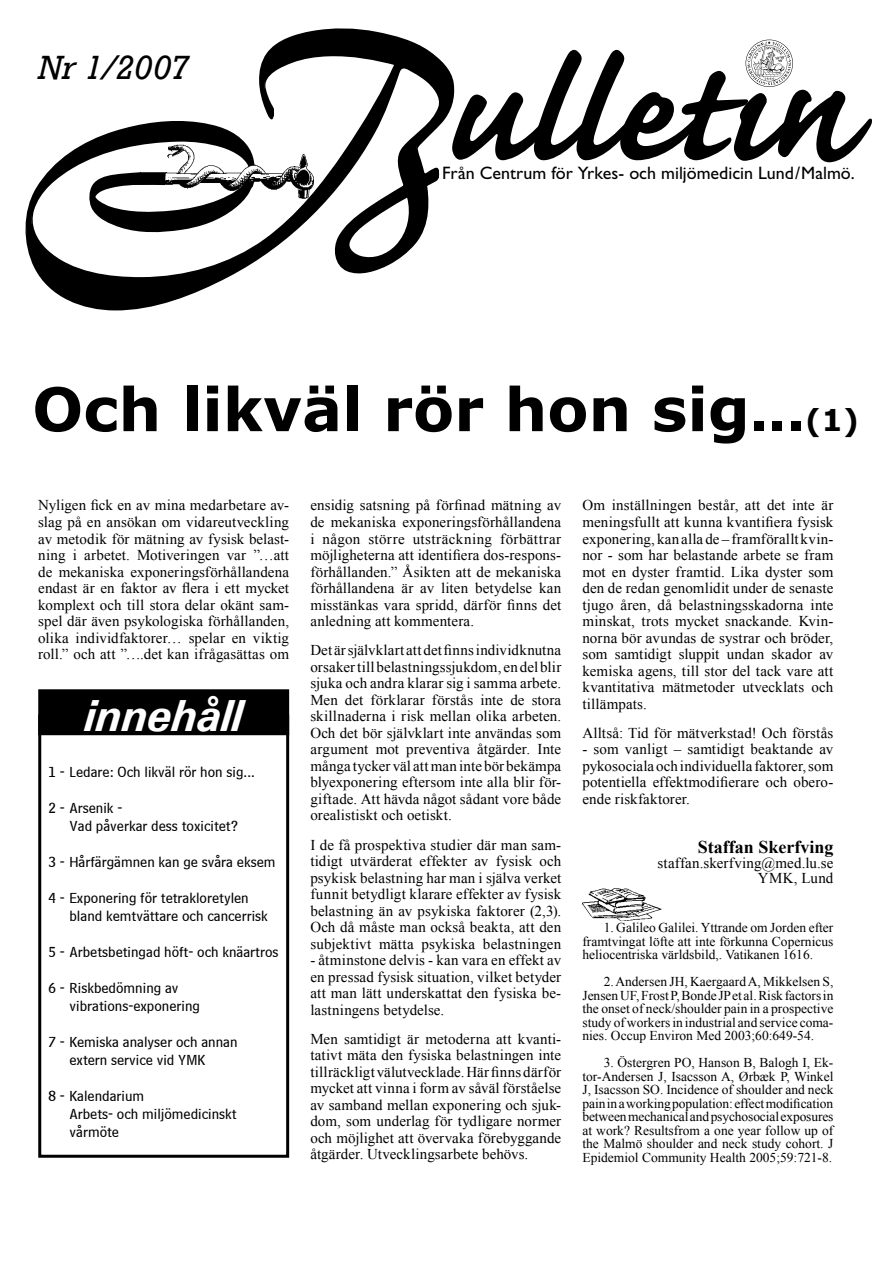
<style>
.page{position:relative;width:893px;height:1263px;background:#fff}
.page>*{position:absolute;margin:0;border:0;box-sizing:border-box;transform-origin:0 0}
.t1{font:700 184.5px "Caflisch Script";letter-spacing:-.005em;color:#000}
.t2{font:700 60px "Verdana";color:#000}
.t3{font:italic 700 45px "Univers";color:#fff}
.t4{font:italic 34.5px "Rockwell";letter-spacing:-.005em;color:#000}
.t5{font:18px "Gill Sans";color:#000}
.t6{font:700 18px "Times New Roman";color:#000}
.t7{font:15px/16.5px "Times New Roman";letter-spacing:.01em;color:#000;text-align:justify}
.t8{font:15px/18px "Bell Centennial BT Sub Caption";color:#000}
.t9{font:13.5px/13.5px "Times New Roman";color:#000;text-align:justify}
.s1{font-size:51px}
.s2{font-size:30px}
</style>
<div class="page">
<svg style="left:26px;top:28px;width:428px;height:282px"></svg>
<svg style="left:344px;top:189px;width:68px;height:83px"></svg>
<svg style="left:746px;top:40px;width:47px;height:47px"></svg>
<img style="left:165px;top:145px;width:149px;height:53px">
<svg style="left:93px;top:176px;width:161px;height:46px"></svg>
<div style="left:40px;top:691px;width:248px;height:43px;background:#000"></div>
<div style="left:38px;top:689px;width:251px;height:46px;border:3px solid #000"></div>
<div style="left:38px;top:714px;width:251px;height:444px;border:3px solid #000"></div>
<img style="left:582px;top:888px;width:79px;height:33px">
<h3 class="t4" style="left:38px;top:47px;width:152px">Nr 1/2007</h3>
<h1 class="t1" style="left:443px;top:20px;width:407px">ulletin</h1>
<p class="t5" style="left:442px;top:162px;width:414px">Från Centrum för Yrkes- och miljömedicin Lund/Malmö.</p>
<h2 class="t2" style="left:32px;top:371px;width:828px">Och likväl rör hon sig<span class="s1">...</span><span class="s2">(1)</span></h2>
<p class="t7" style="left:38px;top:497px;width:252px">Nyligen fick en av mina medarbetare av&shy;slag på en ansökan om vidareutveckling av metodik för mätning av fysisk belast&shy;ning i arbetet. Motiveringen var ”…att de mekaniska exponeringsförhållandena endast är en faktor av flera i ett mycket komplext och till stora delar okänt sam&shy;spel där även psykologiska förhållanden, olika individfaktorer… spelar en viktig roll.” och att ”….det kan ifrågasättas om</p>
<p class="t7" style="left:310px;top:497px;width:252px">ensidig satsning på förfinad mätning av de mekaniska exponeringsförhållandena i någon större utsträckning förbättrar möjligheterna att identifiera dos-respons&shy;förhållanden.” Åsikten att de mekaniska förhållandena är av liten betydelse kan misstänkas vara spridd, därför finns det anledning att kommentera.</p>
<p class="t7" style="left:310px;top:642px;width:252px">Det är självklart att det finns individknutna orsaker till belastningssjukdom, en del blir sjuka och andra klarar sig i samma arbete.<br>Men det förklarar förstås inte de stora skillnaderna i risk mellan olika arbeten.<br>Och det bör självklart inte användas som argument mot preventiva åtgärder. Inte många tycker väl att man inte bör bekämpa blyexponering eftersom inte alla blir för&shy;giftade. Att hävda något sådant vore både orealistiskt och oetiskt.</p>
<p class="t7" style="left:310px;top:836px;width:252px">I de få prospektiva studier där man sam&shy;tidigt utvärderat effekter av fysisk och psykisk belastning har man i själva verket funnit betydligt klarare effekter av fysisk belastning än av psykiska faktorer (2,3).<br>Och då måste man också beakta, att den subjektivt mätta psykiska belastningen</p>
<p class="t7" style="left:310px;top:951px;width:252px">- åtminstone delvis - kan vara en effekt av en pressad fysisk situation, vilket betyder att man lätt underskattat den fysiska be&shy;lastningens betydelse.</p>
<p class="t7" style="left:310px;top:1030px;width:252px">Men samtidigt är metoderna att kvanti&shy;tativt mäta den fysiska belastningen inte tillräckligt välutvecklade. Här finns därför mycket att vinna i form av såväl förståelse av samband mellan exponering och sjuk&shy;dom, som underlag för tydligare normer och möjlighet att övervaka förebyggande åtgärder. Utvecklingsarbete behövs.</p>
<h3 class="t3" style="left:85px;top:687px;width:159px">innehåll</h3>
<p class="t8" style="left:48px;top:762px;width:208px">1 - Ledare: Och likväl rör hon sig...</p>
<p class="t8" style="left:69px;top:798px;width:170px;text-indent:-21px">2 - Arsenik -<br>Vad påverkar dess toxicitet?</p>
<p class="t8" style="left:48px;top:852px;width:228px">3 - Hårfärgämnen kan ge svåra eksem</p>
<p class="t8" style="left:69px;top:888px;width:200px;text-indent:-21px">4 - Exponering för tetrakloretylen bland kemtvättare och cancerrisk</p>
<p class="t8" style="left:48px;top:942px;width:232px">5 - Arbetsbetingad höft- och knäartros</p>
<p class="t8" style="left:69px;top:978px;width:132px;text-indent:-21px">6 - Riskbedömning av vibrations-exponering</p>
<p class="t8" style="left:69px;top:1032px;width:170px;text-indent:-21px">7 - Kemiska analyser och annan extern service vid YMK</p>
<p class="t8" style="left:69px;top:1086px;width:169px;text-indent:-21px">8 - Kalendarium<br>Arbets- och miljömedicinskt vårmöte</p>
<p class="t7" style="left:582px;top:497px;width:253px">Om inställningen består, att det inte är meningsfullt att kunna kvantifiera fysisk exponering, kan alla de – framförallt kvin&shy;nor - som har belastande arbete se fram mot en dyster framtid. Lika dyster som den de redan genomlidit under de senaste tjugo åren, då belastningsskadorna inte minskat, trots mycket snackande. Kvin&shy;norna bör avundas de systrar och bröder, som samtidigt sluppit undan skador av kemiska agens, till stor del tack vare att kvantitativa mätmetoder utvecklats och tillämpats.</p>
<p class="t7" style="left:582px;top:724px;width:252px">Alltså: Tid för mätverkstad! Och förstås</p>
<p class="t7" style="left:582px;top:741px;width:252px">- som vanligt – samtidigt beaktande av pykosociala och individuella faktorer, som potentiella effektmodifierare och obero&shy;ende riskfaktorer.</p>
<p class="t6" style="left:698px;top:834px;width:137px">Staffan Skerfving</p>
<p class="t7" style="left:658px;top:855px;width:177px;line-height:15px;text-align:right">staffan.skerfving@med.lu.se<br>YMK, Lund</p>
<p class="t9" style="left:582px;top:920px;width:252px;text-indent:21px">1. Galileo Galilei. Yttrande om Jorden efter framtvingat löfte att inte förkunna Copernicus heliocentriska världsbild,. Vatikanen 1616.</p>
<p class="t9" style="left:582px;top:974px;width:252px;text-indent:21px">2. Andersen JH, Kaergaard A, Mikkelsen S, Jensen UF, Frost P, Bonde JP et al.Risk factors in the onset of neck/shoulder pain in a prospective study of workers in industrial and service coma&shy;nies. Occup Environ Med 2003;60:649-54.</p>
<p class="t9" style="left:582px;top:1055px;width:253px;text-indent:21px">3. Östergren PO, Hanson B, Balogh I, Ek&shy;tor-Andersen J, Isacsson A, Ørbæk P, Winkel J, Isacsson SO. Incidence of shoulder and neck pain in a working population: effect modification between mechanical and psychosocial exposures at work? Resultsfrom a one year follow up of the Malmö shoulder and neck study cohort. J Epidemiol Community Health 2005;59:721-8.</p>
</div>
